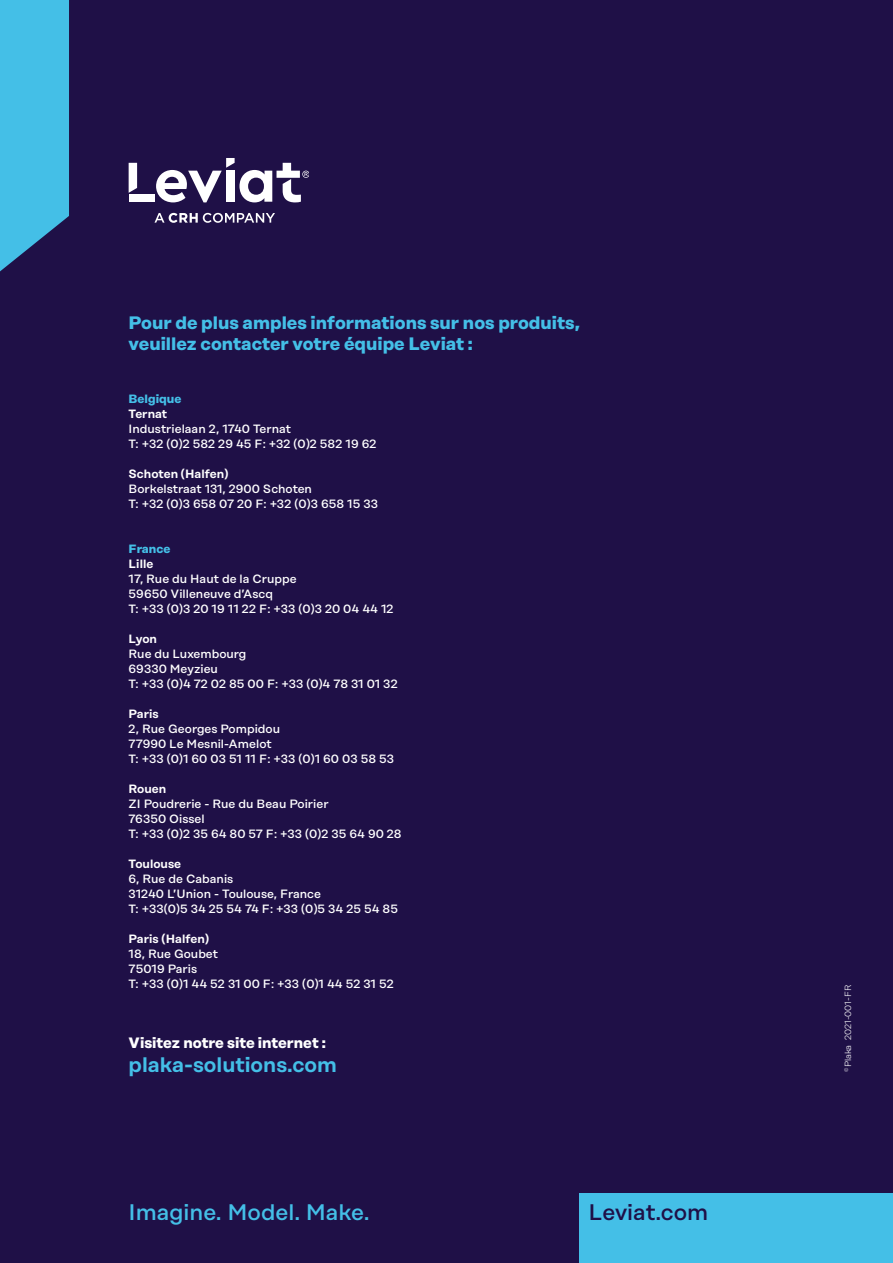
<style>
.page{position:relative;width:893px;height:1263px;background:#1f1047}
.page>*{position:absolute;margin:0;border:0;box-sizing:border-box;transform-origin:0 0}
.t1{font:500 22.5px "Rational Display";color:#44bfe7}
.t2{font:500 22.5px "Rational Display";color:#1f1047}
.t3{font:600 21px "Rational Display";color:#44bfe7}
.t4{font:700 18px/21px "Rational Display";color:#44bfe7}
.t5{font:700 15px "Rational Display";color:#fff}
.t6{font:500 12px/15px "Rational Display";color:#fff}
.t7{font:600 12px "Rational Display";color:#fff}
.t8{font:700 12px "Rational Display";color:#44bfe7}
.t9{font:300 9px "Rational Display";letter-spacing:-.01em;color:#fff}
</style>
<div class="page">
<svg style="left:0;top:0;width:69px;height:271px"></svg>
<div style="left:580px;top:1193px;width:313px;height:70px;background:#44bfe7"></div>
<svg style="left:154px;top:213px;width:121px;height:10px"></svg>
<div style="left:129px;top:194px;width:26px;height:8px;background:#fff"></div>
<svg style="left:129px;top:163px;width:8px;height:30px"></svg>
<svg style="left:156px;top:158px;width:153px;height:44px"></svg>
<h3 class="t4" style="left:129px;top:312px;width:453px">Pour de plus amples informations sur nos produits, veuillez contacter votre équipe Leviat :</h3>
<p class="t8" style="left:129px;top:391px;width:54px">Belgique</p>
<p class="t7" style="left:129px;top:407px;width:40px">Ternat</p>
<p class="t6" style="left:129px;top:421px;width:249px">Industrielaan 2, 1740 Ternat<br>T: +32 (0)2 582 29 45 F: +32 (0)2 582 19 62</p>
<p class="t7" style="left:129px;top:467px;width:101px">Schoten (Halfen)</p>
<p class="t6" style="left:129px;top:481px;width:251px">Borkelstraat 131, 2900 Schoten<br>T: +32 (0)3 658 07 20 F: +32 (0)3 658 15 33</p>
<p class="t8" style="left:129px;top:541px;width:43px">France</p>
<p class="t7" style="left:129px;top:557px;width:26px">Lille</p>
<p class="t6" style="left:129px;top:571px;width:267px">17, Rue du Haut de la Cruppe<br>59650 Villeneuve d’Ascq<br>T: +33 (0)3 20 19 11 22 F: +33 (0)3 20 04 44 12</p>
<p class="t7" style="left:129px;top:632px;width:30px">Lyon</p>
<p class="t6" style="left:129px;top:646px;width:271px">Rue du Luxembourg<br>69330 Meyzieu<br>T: +33 (0)4 72 02 85 00 F: +33 (0)4 78 31 01 32</p>
<p class="t7" style="left:129px;top:707px;width:32px">Paris</p>
<p class="t6" style="left:129px;top:721px;width:267px">2, Rue Georges Pompidou<br>77990 Le Mesnil-Amelot<br>T: +33 (0)1 60 03 51 11 F: +33 (0)1 60 03 58 53</p>
<p class="t7" style="left:129px;top:782px;width:39px">Rouen</p>
<p class="t6" style="left:129px;top:796px;width:275px">ZI Poudrerie - Rue du Beau Poirier<br>76350 Oissel<br>T: +33 (0)2 35 64 80 57 F: +33 (0)2 35 64 90 28</p>
<p class="t7" style="left:129px;top:857px;width:54px">Toulouse</p>
<p class="t6" style="left:129px;top:871px;width:271px">6, Rue de Cabanis<br>31240 L’Union - Toulouse, France<br>T: +33(0)5 34 25 54 74 F: +33 (0)5 34 25 54 85</p>
<p class="t7" style="left:129px;top:932px;width:82px">Paris (Halfen)</p>
<p class="t6" style="left:129px;top:946px;width:267px">18, Rue Goubet<br>75019 Paris<br>T: +33 (0)1 44 52 31 00 F: +33 (0)1 44 52 31 52</p>
<p class="t5" style="left:129px;top:1034px;width:199px">Visitez notre site internet :</p>
<h2 class="t3" style="left:129px;top:1052px;width:210px">plaka-solutions.com</h2>
<h1 class="t1" style="left:129px;top:1199px;width:242px">Imagine. Model. Make.</h1>
<h1 class="t2" style="left:588px;top:1199px;width:121px">Leviat.com</h1>
<p class="t9" style="left:843px;top:1071px;width:88px;rotate:-90deg"><sup>©</sup>Plaka 2021-001-FR</p>
</div>
